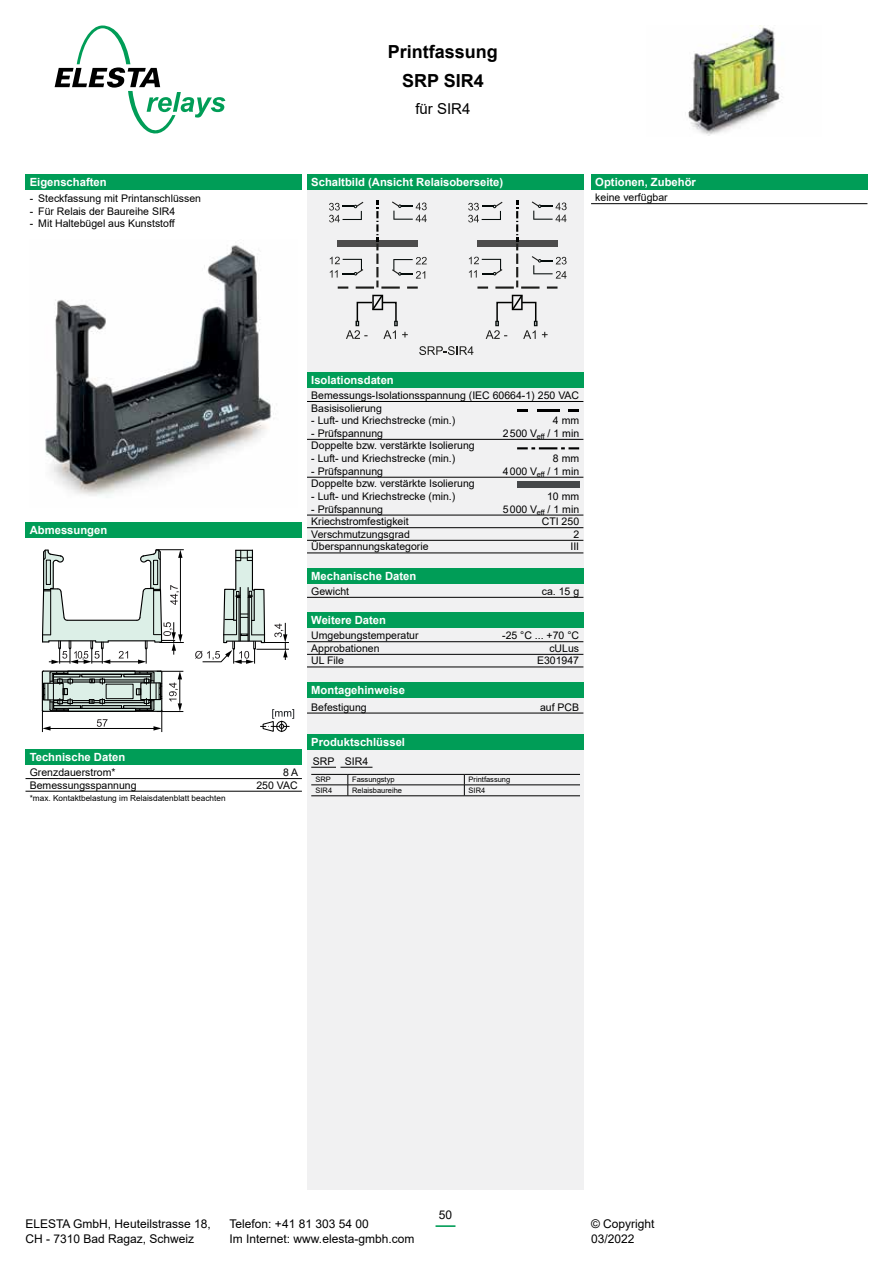
<style>
.page{position:relative;width:893px;height:1263px;background:#fff}
.page>*{position:absolute;margin:0;border:0;box-sizing:border-box;transform-origin:0 0}
.t1{font:700 18px/29.5px "Arial";color:#000;text-align:center}
.t2{font:15px "Arial";color:#000}
.t3{font:12px/14.4px "Arial";color:#000}
.t4{font:12px "Arial";color:#000101}
.t5{font:700 11.25px "Arial";color:#fff}
.t6{font:10.5px/12.6px "Arial";color:#000}
.t7{font:8.25px "Arial";color:#000}
.t8{font:7.5px "Arial";color:#000}
</style>
<div class="page">
<hr style="left:435px;top:1225px;width:20px;height:2px;background:#009d57">
<div style="left:26px;top:174px;width:276px;height:15px;background:#009d57"></div>
<img style="left:45px;top:245px;width:227px;height:253px">
<div style="left:26px;top:523px;width:276px;height:15px;background:#009d57"></div>
<svg style="left:260px;top:709px;width:34px;height:23px"></svg>
<svg style="left:108px;top:672px;width:27px;height:36px"></svg>
<svg style="left:42px;top:549px;width:142px;height:115px"></svg>
<svg style="left:195px;top:549px;width:94px;height:115px"></svg>
<div style="left:106px;top:684px;width:27px;height:15px;border:1px solid #000"></div>
<div style="left:123px;top:705px;width:28px;height:4px;border:1px solid #000"></div>
<div style="left:81px;top:705px;width:41px;height:4px;border:1px solid #000"></div>
<hr style="left:105px;top:700px;width:39px;height:1px;background:#000">
<hr style="left:105px;top:702px;width:39px;height:1px;background:#000">
<hr style="left:105px;top:681px;width:39px;height:1px;background:#000">
<hr style="left:105px;top:679px;width:39px;height:1px;background:#000">
<div style="left:67px;top:670px;width:69px;height:5px;border:1px solid #000"></div>
<div style="left:68px;top:708px;width:68px;height:4px;border:1px solid #000"></div>
<hr style="left:49px;top:728px;width:106px;height:1px;background:#000">
<svg style="left:41px;top:670px;width:67px;height:62px"></svg>
<svg style="left:135px;top:670px;width:48px;height:62px"></svg>
<div style="left:26px;top:749px;width:276px;height:15px;background:#009d57"></div>
<hr style="left:26px;top:778px;width:276px;height:1px;background:#000">
<hr style="left:26px;top:791px;width:276px;height:1px;background:#000">
<div style="left:307px;top:174px;width:276px;height:1016px;background:#f1f1f2"></div>
<div style="left:307px;top:174px;width:276px;height:15px;background:#009d57"></div>
<svg style="left:486px;top:295px;width:62px;height:44px"></svg>
<svg style="left:419px;top:346px;width:54px;height:9px"></svg>
<svg style="left:346px;top:295px;width:62px;height:44px"></svg>
<svg style="left:329px;top:201px;width:98px;height:88px"></svg>
<svg style="left:468px;top:201px;width:99px;height:88px"></svg>
<div style="left:307px;top:372px;width:276px;height:15px;background:#009d57"></div>
<hr style="left:307px;top:401px;width:276px;height:1px;background:#000">
<hr style="left:307px;top:439px;width:276px;height:1px;background:#000">
<hr style="left:307px;top:477px;width:276px;height:1px;background:#000">
<hr style="left:307px;top:515px;width:276px;height:1px;background:#000">
<hr style="left:307px;top:527px;width:276px;height:1px;background:#000">
<hr style="left:307px;top:540px;width:276px;height:1px;background:#000">
<hr style="left:307px;top:553px;width:276px;height:1px;background:#000">
<svg style="left:517px;top:409px;width:11px;height:3px"></svg>
<hr style="left:537px;top:409px;width:22px;height:3px;background:#000">
<svg style="left:568px;top:409px;width:11px;height:3px"></svg>
<svg style="left:517px;top:447px;width:62px;height:2px"></svg>
<div style="left:517px;top:481px;width:62px;height:6px;background:#454749"></div>
<div style="left:307px;top:568px;width:276px;height:15px;background:#009d57"></div>
<hr style="left:307px;top:597px;width:276px;height:1px;background:#000">
<div style="left:307px;top:612px;width:276px;height:15px;background:#009d57"></div>
<hr style="left:307px;top:641px;width:276px;height:1px;background:#000">
<hr style="left:307px;top:654px;width:276px;height:1px;background:#000">
<hr style="left:307px;top:667px;width:276px;height:1px;background:#000">
<div style="left:307px;top:682px;width:276px;height:15px;background:#009d57"></div>
<hr style="left:307px;top:713px;width:276px;height:1px;background:#000">
<div style="left:307px;top:734px;width:276px;height:15px;background:#009d57"></div>
<hr style="left:340px;top:767px;width:32px;height:1px;background:#000">
<svg style="left:311px;top:767px;width:25px;height:1px"></svg>
<hr style="left:311px;top:795px;width:37px;height:1px;background:#000">
<hr style="left:348px;top:795px;width:116px;height:1px;background:#000">
<hr style="left:464px;top:795px;width:116px;height:1px;background:#000">
<hr style="left:311px;top:774px;width:37px;height:1px;background:#000">
<hr style="left:348px;top:774px;width:116px;height:1px;background:#000">
<svg style="left:348px;top:774px;width:1px;height:22px"></svg>
<hr style="left:464px;top:774px;width:116px;height:1px;background:#000">
<svg style="left:464px;top:774px;width:1px;height:22px"></svg>
<hr style="left:311px;top:785px;width:37px;height:1px;background:#000">
<hr style="left:348px;top:785px;width:116px;height:1px;background:#000">
<hr style="left:464px;top:785px;width:116px;height:1px;background:#000">
<svg style="left:55px;top:26px;width:170px;height:108px"></svg>
<img style="left:688px;top:26px;width:94px;height:110px">
<div style="left:591px;top:174px;width:276px;height:15px;background:#009d57"></div>
<hr style="left:591px;top:203px;width:276px;height:1px;background:#000">
<p class="t5" style="left:30px;top:174px;width:78px">Eigenschaften</p>
<p class="t6" style="left:30px;top:192px;width:173px">- Steckfassung mit Printanschlüssen</p>
<p class="t6" style="left:30px;top:204px;width:147px">- Für Relais der Baureihe SIR4</p>
<p class="t6" style="left:30px;top:217px;width:147px">- Mit Haltebügel aus Kunststoff</p>
<h1 class="t1" style="left:388px;top:37px;width:112px">Printfassung<br>SRP SIR4</h1>
<h2 class="t2" style="left:415px;top:98px;width:57px">für SIR4</h2>
<p class="t5" style="left:311px;top:174px;width:193px">Schaltbild (Ansicht Relaisoberseite)</p>
<p class="t5" style="left:595px;top:174px;width:102px">Optionen, Zubehör</p>
<p class="t6" style="left:595px;top:191px;width:74px">keine verfügbar</p>
<p class="t5" style="left:30px;top:522px;width:79px">Abmessungen</p>
<p class="t5" style="left:30px;top:749px;width:97px">Technische Daten</p>
<p class="t6" style="left:30px;top:766px;width:87px">Grenzdauerstrom*</p>
<p class="t6" style="left:283px;top:766px;width:17px">8 A</p>
<p class="t6" style="left:30px;top:779px;width:108px">Bemessungsspannung</p>
<p class="t6" style="left:256px;top:779px;width:43px">250 VAC</p>
<p class="t7" style="left:30px;top:793px;width:197px">*max. Kontaktbelastung im Relaisdatenblatt beachten</p>
<p class="t5" style="left:311px;top:372px;width:84px">Isolationsdaten</p>
<p class="t6" style="left:311px;top:389px;width:269px">Bemessungs-Isolationsspannung (IEC 60664-1) 250 VAC<br>Basisisolierung</p>
<p class="t6" style="left:311px;top:414px;width:146px">- Luft- und Kriechstrecke (min.)</p>
<p class="t6" style="left:553px;top:414px;width:28px">4 mm</p>
<p class="t6" style="left:311px;top:427px;width:73px">- Prüfspannung</p>
<p class="t6" style="left:503px;top:427px;width:78px">2 500 V<sub>eff</sub> / 1 min</p>
<p class="t6" style="left:311px;top:439px;width:165px">Doppelte bzw. verstärkte Isolierung</p>
<p class="t6" style="left:311px;top:452px;width:146px">- Luft- und Kriechstrecke (min.)</p>
<p class="t6" style="left:553px;top:452px;width:28px">8 mm</p>
<p class="t6" style="left:311px;top:465px;width:73px">- Prüfspannung</p>
<p class="t6" style="left:503px;top:465px;width:78px">4 000 V<sub>eff</sub> / 1 min</p>
<p class="t6" style="left:311px;top:477px;width:165px">Doppelte bzw. verstärkte Isolierung</p>
<p class="t6" style="left:311px;top:490px;width:146px">- Luft- und Kriechstrecke (min.)</p>
<p class="t6" style="left:547px;top:490px;width:34px">10 mm</p>
<p class="t6" style="left:311px;top:502px;width:73px">- Prüfspannung</p>
<p class="t6" style="left:503px;top:502px;width:78px">5 000 V<sub>eff</sub> / 1 min</p>
<p class="t6" style="left:311px;top:515px;width:99px">Kriechstromfestigkeit</p>
<p class="t6" style="left:542px;top:515px;width:39px">CTI 250</p>
<p class="t6" style="left:311px;top:528px;width:100px">Verschmutzungsgrad</p>
<p class="t6" style="left:573px;top:528px;width:7px">2</p>
<p class="t6" style="left:311px;top:540px;width:119px">Überspannungskategorie</p>
<p class="t6" style="left:570px;top:540px;width:10px">III</p>
<p class="t5" style="left:311px;top:568px;width:107px">Mechanische Daten</p>
<p class="t6" style="left:311px;top:585px;width:39px">Gewicht</p>
<p class="t6" style="left:542px;top:585px;width:39px">ca. 15 g</p>
<p class="t5" style="left:311px;top:612px;width:76px">Weitere Daten</p>
<p class="t6" style="left:311px;top:629px;width:109px">Umgebungstemperatur</p>
<p class="t6" style="left:502px;top:629px;width:78px">-25 °C ... +70 °C</p>
<p class="t6" style="left:311px;top:642px;width:70px">Approbationen</p>
<p class="t6" style="left:549px;top:642px;width:31px">cULus</p>
<p class="t6" style="left:311px;top:654px;width:34px">UL File</p>
<p class="t6" style="left:537px;top:654px;width:44px">E301947</p>
<p class="t5" style="left:311px;top:682px;width:95px">Montagehinweise</p>
<p class="t6" style="left:311px;top:700px;width:57px">Befestigung</p>
<p class="t6" style="left:540px;top:700px;width:41px">auf PCB</p>
<p class="t5" style="left:311px;top:734px;width:95px">Produktschlüssel</p>
<p class="t6" style="left:313px;top:755px;width:57px">SRP SIR4</p>
<p class="t8" style="left:315px;top:774px;width:17px">SRP</p>
<p class="t8" style="left:352px;top:774px;width:44px">Fassungstyp</p>
<p class="t8" style="left:469px;top:774px;width:43px">Printfassung</p>
<p class="t8" style="left:316px;top:785px;width:18px">SIR4</p>
<p class="t8" style="left:352px;top:785px;width:52px">Relaisbaureihe</p>
<p class="t8" style="left:469px;top:785px;width:18px">SIR4</p>
<p class="t3" style="left:26px;top:1217px;width:187px">ELESTA GmbH, Heuteilstrasse 18,<br>CH - 7310 Bad Ragaz, Schweiz</p>
<p class="t3" style="left:230px;top:1217px;width:186px">Telefon: +41 81 303 54 00<br>Im Internet: www.elesta-gmbh.com</p>
<p class="t4" style="left:439px;top:1206px;width:15px">50</p>
<p class="t3" style="left:591px;top:1217px;width:65px">© Copyright<br>03/2022</p>
</div>
